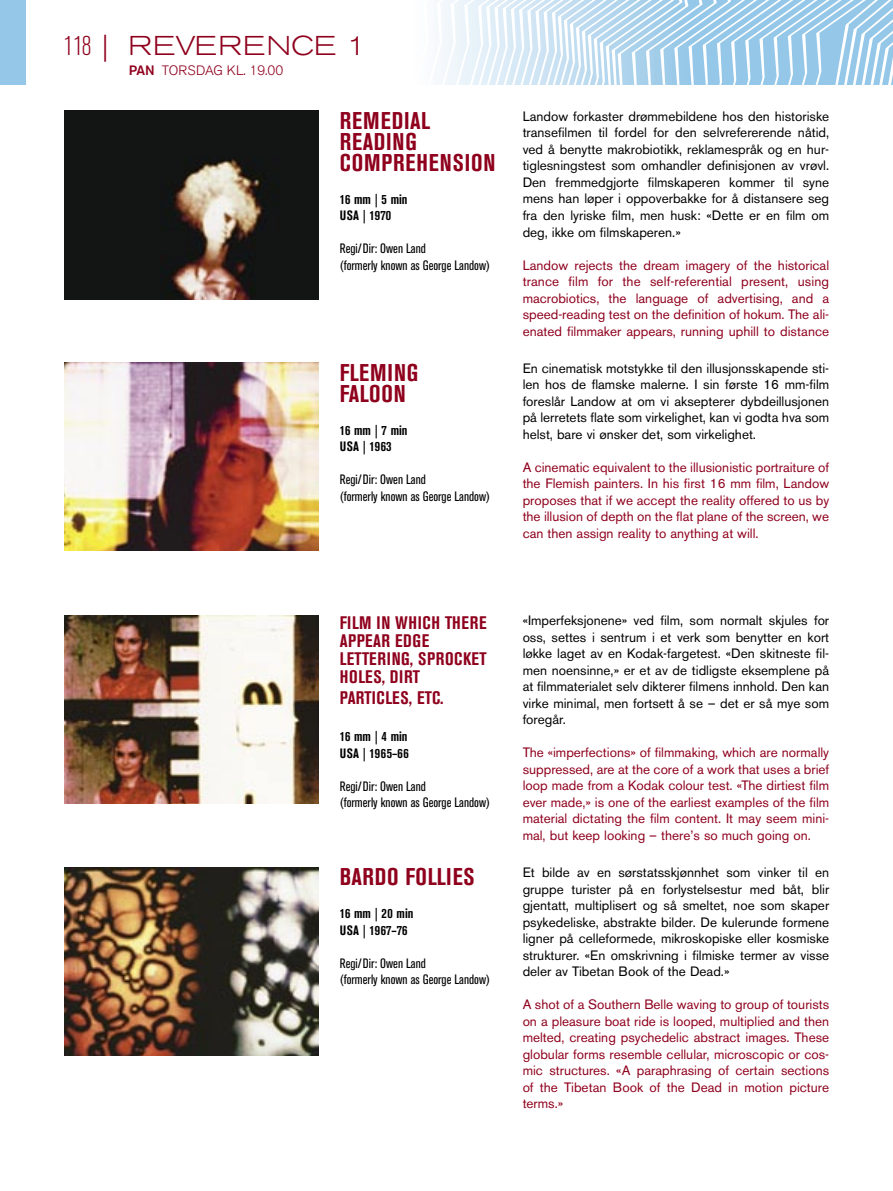
<style>
.page{position:relative;width:893px;height:1191px;background:#fff}
.page>*{position:absolute;margin:0;border:0;box-sizing:border-box;transform-origin:0 0}
.t1{font:300 expanded 27px "Akzidenz Grotesk BE";letter-spacing:.03em;color:#8f001d}
.brødtekst_film{font:700 condensed 24px "Akzidenz Grotesk BE";letter-spacing:.035em;color:#8f001d}
.brødtekst_film-2{font:700 condensed 18px "Akzidenz Grotesk BE";letter-spacing:.035em;color:#8f001d}
.brødtekst_film-3{font:700 condensed 18px "Akzidenz Grotesk BE";letter-spacing:.015em;color:#8f001d}
.brødtekst_film-4{font:13.5px/16.5px "Akzidenz Grotesk BE";color:#000;text-align:justify}
.brødtekst_film-5{font:13.5px/16.5px "Akzidenz Grotesk BE";color:#8f001d;text-align:justify}
.t2{font:condensed 13.5px "Akzidenz Grotesk BE";color:#000}
.brødtekst_film-6{font:700 condensed 13.5px "Akzidenz Grotesk BE";color:#000}
.t3{font:300 13.5px "Akzidenz Grotesk BE";color:#8f001d}
.brødtekst_film-7{font:700 condensed 13.5px "Akzidenz Grotesk BE";letter-spacing:.04em;color:#000}
.s1{font-stretch:condensed}
.s2{font-weight:500}
</style>
<div class="page">
<div style="left:0;top:0;width:26px;height:85px;background:#95c7e8"></div>
<svg style="left:441px;top:0;width:452px;height:84px"></svg>
<img style="left:65px;top:111px;width:254px;height:188px">
<img style="left:65px;top:362px;width:254px;height:189px">
<img style="left:65px;top:615px;width:254px;height:188px">
<img style="left:65px;top:867px;width:254px;height:188px">
<p class="t1" style="left:64px;top:31px;width:304px"><span class="s1">118</span> | REVERENCE 1</p>
<p class="t3" style="left:129px;top:63px;width:156px"><span class="s2">PAN</span> TORSDAG KL. 19.00</p>
<p class="brødtekst_film" style="left:340px;top:107px;width:92px">REMEDIAL</p>
<p class="brødtekst_film" style="left:340px;top:128px;width:79px">READING</p>
<p class="brødtekst_film" style="left:340px;top:149px;width:157px">COMPREHENSION</p>
<p class="brødtekst_film-6" style="left:340px;top:191px;width:69px">16 mm | 5 min</p>
<p class="brødtekst_film-6" style="left:340px;top:208px;width:53px">USA | 1970</p>
<p class="t2" style="left:340px;top:241px;width:88px">Regi/Dir: Owen Land</p>
<p class="t2" style="left:340px;top:258px;width:152px">(formerly known as George Landow)</p>
<p class="brødtekst_film" style="left:340px;top:358px;width:80px">FLEMING</p>
<p class="brødtekst_film" style="left:340px;top:379px;width:67px">FALOON</p>
<p class="brødtekst_film-6" style="left:340px;top:422px;width:69px">16 mm | 7 min</p>
<p class="brødtekst_film-6" style="left:340px;top:439px;width:53px">USA | 1963</p>
<p class="t2" style="left:340px;top:472px;width:88px">Regi/Dir: Owen Land</p>
<p class="t2" style="left:340px;top:488px;width:152px">(formerly known as George Landow)</p>
<p class="brødtekst_film-4" style="left:523px;top:108px;width:308px">Landow forkaster drømmebildene hos den historiske transefilmen til fordel for den selvrefererende nåtid, ved å benytte makrobiotikk, reklamespråk og en hur&shy;tiglesningstest som omhandler definisjonen av vrøvl.<br>Den fremmedgjorte filmskaperen kommer til syne mens han løper i oppoverbakke for å distansere seg fra den lyriske film, men husk: «Dette er en film om deg, ikke om filmskaperen.»</p>
<p class="brødtekst_film-5" style="left:523px;top:256px;width:308px">Landow rejects the dream imagery of the historical trance film for the self-referential present, using macrobiotics, the language of advertising, and a speed-reading test on the definition of hokum. The ali&shy;enated filmmaker appears, running uphill to distance</p>
<p class="brødtekst_film-4" style="left:523px;top:360px;width:308px">En cinematisk motstykke til den illusjonsskapende sti&shy;len hos de flamske malerne. I sin første 16 mm-film foreslår Landow at om vi aksepterer dybdeillusjonen på lerretets flate som virkelighet, kan vi godta hva som helst, bare vi ønsker det, som virkelighet.</p>
<p class="brødtekst_film-5" style="left:523px;top:459px;width:308px">A cinematic equivalent to the illusionistic portraiture of the Flemish painters. In his first 16 mm film, Landow proposes that if we accept the reality offered to us by the illusion of depth on the flat plane of the screen, we can then assign reality to anything at will.</p>
<p class="brødtekst_film-2" style="left:340px;top:612px;width:148px">FILM IN WHICH THERE</p>
<p class="brødtekst_film-2" style="left:340px;top:630px;width:91px">APPEAR EDGE</p>
<p class="brødtekst_film-2" style="left:340px;top:648px;width:148px">LETTERING, SPROCKET</p>
<p class="brødtekst_film-2" style="left:340px;top:666px;width:82px">HOLES, DIRT</p>
<p class="brødtekst_film-3" style="left:340px;top:687px;width:105px">PARTICLES, ETC.</p>
<p class="brødtekst_film-6" style="left:340px;top:729px;width:69px">16 mm | 4 min</p>
<p class="brødtekst_film-7" style="left:340px;top:745px;width:70px">USA | 1965–66</p>
<p class="t2" style="left:340px;top:778px;width:88px">Regi/Dir: Owen Land</p>
<p class="t2" style="left:340px;top:795px;width:152px">(formerly known as George Landow)</p>
<p class="brødtekst_film" style="left:340px;top:863px;width:136px">BARDO FOLLIES</p>
<p class="brødtekst_film-6" style="left:340px;top:905px;width:75px">16 mm | 20 min</p>
<p class="brødtekst_film-6" style="left:340px;top:922px;width:69px">USA | 1967–76</p>
<p class="t2" style="left:340px;top:955px;width:88px">Regi/Dir: Owen Land</p>
<p class="t2" style="left:340px;top:972px;width:152px">(formerly known as George Landow)</p>
<p class="brødtekst_film-4" style="left:523px;top:612px;width:308px">«Imperfeksjonene» ved film, som normalt skjules for oss, settes i sentrum i et verk som benytter en kort løkke laget av en Kodak-fargetest. «Den skitneste fil&shy;men noensinne,» er et av de tidligste eksemplene på at filmmaterialet selv dikterer filmens innhold. Den kan virke minimal, men fortsett å se – det er så mye som foregår.</p>
<p class="brødtekst_film-5" style="left:523px;top:744px;width:308px">The «imperfections» of filmmaking, which are normally suppressed, are at the core of a work that uses a brief loop made from a Kodak colour test. «The dirtiest film ever made,» is one of the earliest examples of the film material dictating the film content. It may seem mini&shy;mal, but keep looking – there’s so much going on.</p>
<p class="brødtekst_film-4" style="left:523px;top:864px;width:308px">Et bilde av en sørstatsskjønnhet som vinker til en gruppe turister på en forlystelsestur med båt, blir gjentatt, multiplisert og så smeltet, noe som skaper psykedeliske, abstrakte bilder. De kulerunde formene ligner på celleformede, mikroskopiske eller kosmiske strukturer. «En omskrivning i filmiske termer av visse deler av Tibetan Book of the Dead.»</p>
<p class="brødtekst_film-5" style="left:523px;top:996px;width:308px">A shot of a Southern Belle waving to group of tourists on a pleasure boat ride is looped, multiplied and then melted, creating psychedelic abstract images. These globular forms resemble cellular, microscopic or cos&shy;mic structures. «A paraphrasing of certain sections of the Tibetan Book of the Dead in motion picture terms.»</p>
</div>
